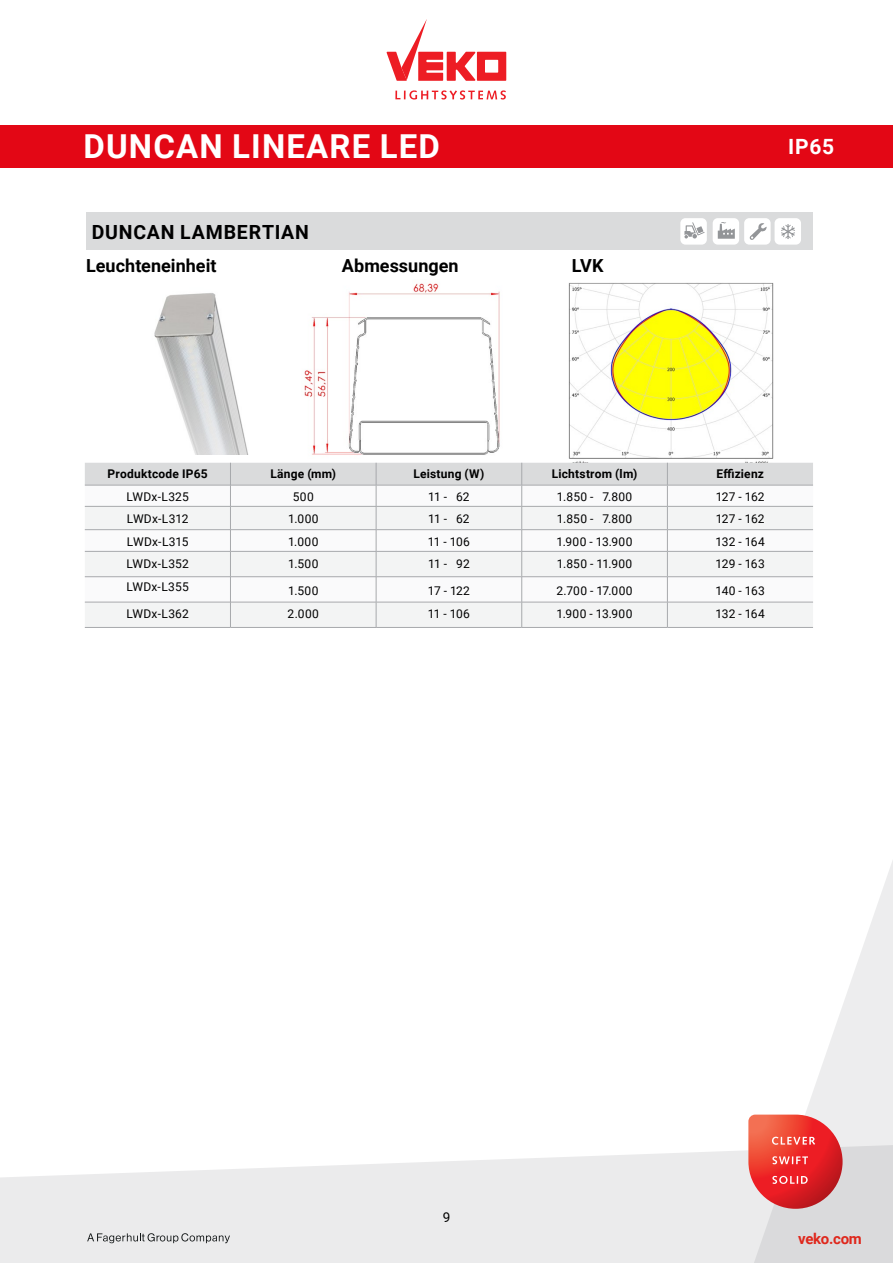
<style>
.page{position:relative;width:893px;height:1263px;background:#fff}
.page>*{position:absolute;margin:0;border:0;box-sizing:border-box;transform-origin:0 0}
.t1{font:700 33px "Roboto";letter-spacing:.035em;color:#fff}
.t2{font:700 21px "Roboto";color:#fff}
.t3{font:700 19.5px "Roboto";letter-spacing:.04em;color:#000}
.t4{font:700 18px "Roboto";color:#000}
.t5{font:700 15px "Roboto";letter-spacing:-.02em;color:#df271c}
.t6{font:13.5px "Roboto";color:#000}
.t7{font:12px "Roboto";letter-spacing:.015em;color:#000}
.t8{font:700 12px "Roboto";letter-spacing:.015em;color:#000}
</style>
<div class="page">
<svg style="left:0;top:1150px;width:748px;height:113px;background:#ededee"></svg>
<svg style="left:748px;top:860px;width:145px;height:403px"></svg>
<svg style="left:395px;top:90px;width:111px;height:10px"></svg>
<svg style="left:386px;top:19px;width:120px;height:62px"></svg>
<svg style="left:748px;top:1114px;width:94px;height:95px;background:#e65653"></svg>
<svg style="left:87px;top:1233px;width:143px;height:10px"></svg>
<div style="left:0;top:125px;width:893px;height:43px;background:#e30715"></div>
<img style="left:154px;top:293px;width:95px;height:162px">
<div style="left:86px;top:212px;width:727px;height:37px;background:#dadbdc"></div>
<img style="left:568px;top:283px;width:206px;height:179px">
<div style="left:680px;top:218px;width:27px;height:27px;background:#fff;border-radius:5px"></div>
<svg style="left:684px;top:222px;width:21px;height:16px"></svg>
<div style="left:713px;top:218px;width:26px;height:27px;background:#fff;border-radius:5px"></div>
<svg style="left:718px;top:222px;width:17px;height:17px"></svg>
<div style="left:775px;top:218px;width:26px;height:27px;background:#fff;border-radius:5px"></div>
<svg style="left:781px;top:224px;width:14px;height:15px"></svg>
<div style="left:744px;top:218px;width:27px;height:27px;background:#fff;border-radius:5px"></div>
<svg style="left:749px;top:223px;width:18px;height:17px"></svg>
<img style="left:304px;top:283px;width:196px;height:180px">
<hr style="left:230px;top:627px;width:146px;height:1px;background:#a7a9ac">
<hr style="left:376px;top:627px;width:146px;height:1px;background:#a7a9ac">
<hr style="left:522px;top:627px;width:145px;height:1px;background:#a7a9ac">
<hr style="left:667px;top:627px;width:146px;height:1px;background:#a7a9ac">
<hr style="left:85px;top:627px;width:145px;height:1px;background:#a7a9ac">
<svg style="left:85px;top:463px;width:728px;height:164px"></svg>
<h1 class="t1" style="left:83px;top:123px;width:358px">DUNCAN LINEARE LED</h1>
<h3 class="t3" style="left:92px;top:218px;width:219px">DUNCAN LAMBERTIAN</h3>
<h3 class="t4" style="left:86px;top:253px;width:132px">Leuchteneinheit</h3>
<h3 class="t4" style="left:342px;top:253px;width:118px">Abmessungen</h3>
<h3 class="t4" style="left:572px;top:253px;width:33px">LVK</h3>
<h2 class="t2" style="left:788px;top:132px;width:47px">IP65</h2>
<p class="t8" style="left:108px;top:466px;width:101px">Produktcode IP65</p>
<p class="t8" style="left:270px;top:466px;width:67px">Länge (mm)</p>
<p class="t8" style="left:413px;top:466px;width:73px">Leistung (W)</p>
<p class="t8" style="left:552px;top:466px;width:87px">Lichtstrom (lm)</p>
<p class="t8" style="left:716px;top:466px;width:49px">Effizienz</p>
<p class="t7" style="left:126px;top:488px;width:64px">LWDx-L325</p>
<p class="t7" style="left:293px;top:488px;width:22px">500</p>
<p class="t7" style="left:428px;top:488px;width:43px">11 - 62</p>
<p class="t7" style="left:557px;top:488px;width:77px">1.850 - 7.800</p>
<p class="t7" style="left:716px;top:488px;width:50px">127 - 162</p>
<p class="t7" style="left:127px;top:511px;width:63px">LWDx-L312</p>
<p class="t7" style="left:288px;top:511px;width:32px">1.000</p>
<p class="t7" style="left:428px;top:511px;width:43px">11 - 62</p>
<p class="t7" style="left:557px;top:511px;width:77px">1.850 - 7.800</p>
<p class="t7" style="left:716px;top:511px;width:50px">127 - 162</p>
<p class="t7" style="left:127px;top:533px;width:63px">LWDx-L315</p>
<p class="t7" style="left:288px;top:533px;width:32px">1.000</p>
<p class="t7" style="left:428px;top:533px;width:44px">11 - 106</p>
<p class="t7" style="left:557px;top:533px;width:77px">1.900 - 13.900</p>
<p class="t7" style="left:715px;top:533px;width:51px">132 - 164</p>
<p class="t7" style="left:126px;top:556px;width:64px">LWDx-L352</p>
<p class="t7" style="left:288px;top:556px;width:32px">1.500</p>
<p class="t7" style="left:428px;top:556px;width:43px">11 - 92</p>
<p class="t7" style="left:557px;top:556px;width:77px">1.850 - 11.900</p>
<p class="t7" style="left:716px;top:556px;width:51px">129 - 163</p>
<p class="t7" style="left:126px;top:578px;width:64px">LWDx-L355</p>
<p class="t7" style="left:288px;top:583px;width:32px">1.500</p>
<p class="t7" style="left:428px;top:583px;width:44px">17 - 122</p>
<p class="t7" style="left:556px;top:583px;width:78px">2.700 - 17.000</p>
<p class="t7" style="left:715px;top:583px;width:51px">140 - 163</p>
<p class="t7" style="left:126px;top:605px;width:64px">LWDx-L362</p>
<p class="t7" style="left:288px;top:605px;width:33px">2.000</p>
<p class="t7" style="left:428px;top:605px;width:44px">11 - 106</p>
<p class="t7" style="left:557px;top:605px;width:77px">1.900 - 13.900</p>
<p class="t7" style="left:715px;top:605px;width:51px">132 - 164</p>
<p class="t6" style="left:443px;top:1207px;width:9px">9</p>
<p class="t5" style="left:798px;top:1228px;width:65px">veko.com</p>
</div>
